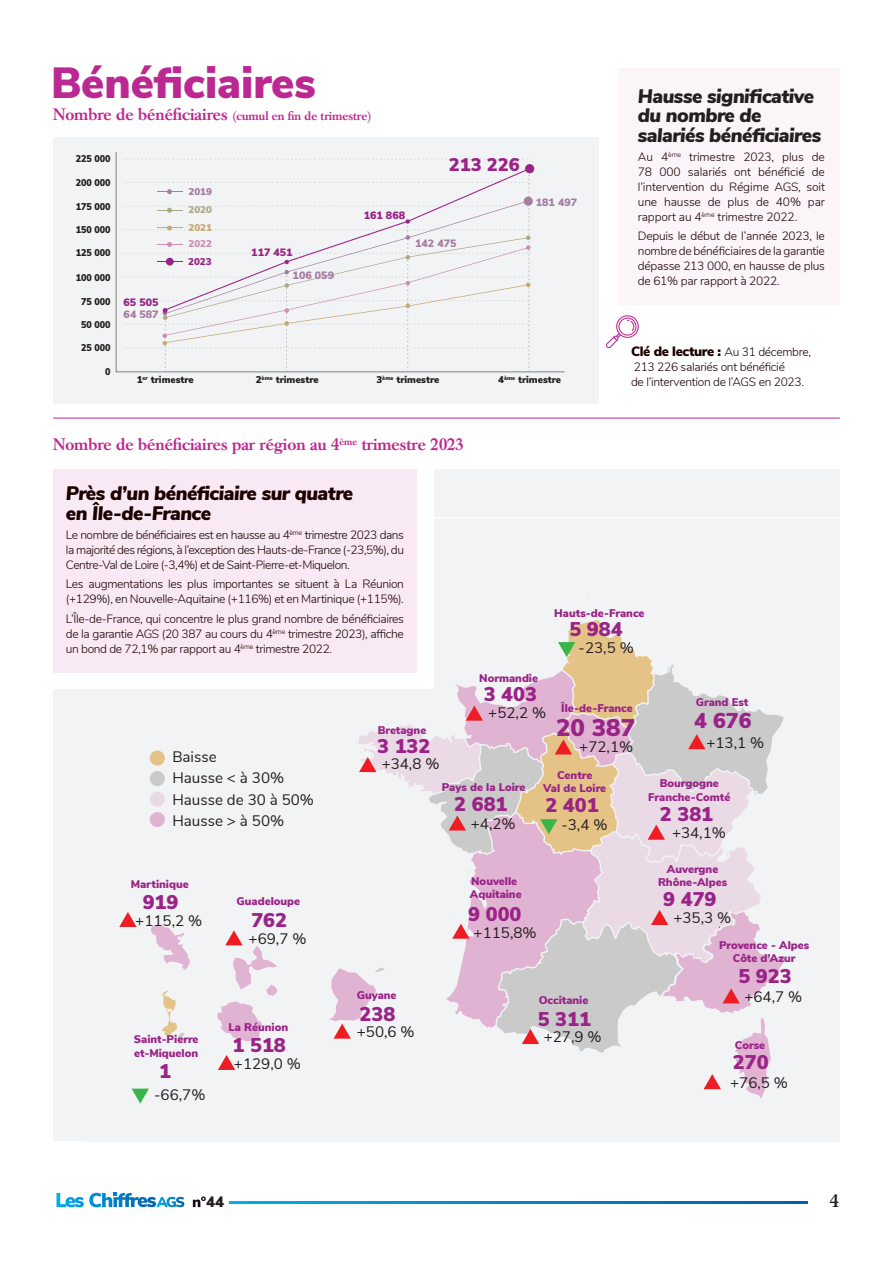
<style>
.page{position:relative;width:893px;height:1263px;background:#fff}
.page>*{position:absolute;margin:0;border:0;box-sizing:border-box;transform-origin:0 0}
.t1{font:900 43.5px "Nunito Sans";color:#bc2891}
.t2{font:900 24px "Nunito Sans";color:#9a2388}
.t3{font:900 21.45px "Nunito Sans";color:#9a2388}
.t4{font:900 19.8px "Nunito Sans";color:#9a2388}
.t5{font:italic 900 19.5px/19.5px "Nunito Sans";letter-spacing:-.025em;color:#231f20}
.t6{font:italic 900 19.5px/19.5px "Nunito Sans";letter-spacing:-.025em;color:#1b0100}
.t7{font:900 18.3px "Nunito Sans";color:#9a2388}
.t8{font:500 18px "Caslon Book BE";color:#231f20}
.t9{font:500 16.5px "Caslon Book BE";color:#bc2891}
.t10{font:15.15px/21.3px "Nunito Sans";color:#231f20}
.t11{font:900 15px "Nunito Sans";color:#231f20}
.t12{font:900 13.5px "Nunito Sans";letter-spacing:-.025em;color:#1b0100}
.t13{font:300 12px/15px "Nunito";letter-spacing:-.03em;color:#1b0100;text-align:justify}
.t14{font:500 12px "Caslon Book BE";color:#bc2891}
.t15{font:900 11.1px/13.4px "Nunito Sans";color:#9a2388;text-align:center}
.t16{font:900 10.65px "Nunito Sans";color:#a77ea3}
.t17{font:900 10.65px "Nunito Sans";color:#9a2388}
.t18{font:900 9.75px "Nunito Sans";color:#231f20;scale:.92 1}
.t19{font:900 9.75px "Nunito Sans";color:#231f20}
.t20{font:900 9.75px/17.9px "Nunito Sans";color:#a77ea3;text-align:justify}
.t21{font:900 9.75px/17.1px "Nunito Sans";color:#ca92b2}
.t22{font:900 5.7px "Nunito Sans";color:#231f20}
.s1{font-size:16.5px}
.s2{color:#aca88a}
.s3{color:#c6aa71}
.s4{color:#9a2388}
.s5{font-size:9.75px}
.s6{font-family:"Nunito";font-weight:300;font-size:12px}
</style>
<div class="page">
<svg style="left:56px;top:1192px;width:128px;height:15px"></svg>
<svg style="left:229px;top:1201px;width:579px;height:2px"></svg>
<svg style="left:193px;top:1196px;width:13px;height:11px"></svg>
<div style="left:53px;top:137px;width:553px;height:267px;background:#f2f3f4"></div>
<svg style="left:115px;top:152px;width:450px;height:221px"></svg>
<div style="left:525px;top:164px;width:9px;height:9px;background:#9a2388;border-radius:50%"></div>
<svg style="left:524px;top:197px;width:9px;height:9px"></svg>
<svg style="left:123px;top:171px;width:408px;height:200px"></svg>
<svg style="left:164px;top:167px;width:367px;height:144px"></svg>
<div style="left:600px;top:123px;width:240px;height:281px;background:#fff"></div>
<div style="left:619px;top:68px;width:221px;height:236px;background:#fbf4f9"></div>
<hr style="left:53px;top:418px;width:787px;height:1px;background:#bc2891">
<svg style="left:606px;top:315px;width:33px;height:33px"></svg>
<div style="left:53px;top:469px;width:787px;height:672px;background:#f2f3f4"></div>
<svg style="left:151px;top:925px;width:39px;height:45px"></svg>
<svg style="left:162px;top:990px;width:22px;height:51px"></svg>
<svg style="left:217px;top:930px;width:61px;height:111px"></svg>
<svg style="left:218px;top:1055px;width:17px;height:15px"></svg>
<svg style="left:119px;top:912px;width:18px;height:15px"></svg>
<svg style="left:329px;top:620px;width:456px;height:478px"></svg>
<svg style="left:132px;top:1088px;width:17px;height:16px"></svg>
<div style="left:150px;top:812px;width:15px;height:15px;background:#e1b3d3;border-radius:50%"></div>
<div style="left:150px;top:791px;width:15px;height:15px;background:#e9dae5;border-radius:50%"></div>
<div style="left:150px;top:771px;width:15px;height:15px;background:#c9cac9;border-radius:50%"></div>
<div style="left:150px;top:750px;width:15px;height:16px;background:#e5c387;border-radius:50%"></div>
<div style="left:39px;top:465px;width:395px;height:224px;background:#fff"></div>
<div style="left:53px;top:469px;width:364px;height:204px;background:#f8e9f4"></div>
<p class="t1" style="left:51px;top:51px;width:266px">Bénéficiaires</p>
<p class="t14" style="left:53px;top:109px;width:320px"><span class="s1">Nombre de bénéficiaires</span> (cumul en fin de trimestre)</p>
<p class="t18" style="left:76px;top:152px;width:40px">225 000</p>
<p class="t18" style="left:76px;top:175px;width:40px">200 000</p>
<p class="t18" style="left:76px;top:199px;width:40px">175 000</p>
<p class="t18" style="left:76px;top:223px;width:40px">150 000</p>
<p class="t18" style="left:76px;top:246px;width:40px">125 000</p>
<p class="t18" style="left:76px;top:270px;width:40px">100 000</p>
<p class="t18" style="left:81px;top:294px;width:34px">75 000</p>
<p class="t18" style="left:81px;top:340px;width:34px">25 000</p>
<p class="t18" style="left:81px;top:317px;width:34px">50 000</p>
<p class="t17" style="left:124px;top:294px;width:37px">65 505</p>
<p class="t16" style="left:124px;top:307px;width:37px">64 587</p>
<p class="t20" style="left:188px;top:182px;width:25px">2019<br><span class="s2">2020<br></span><span class="s3">2021</span></p>
<p class="t21" style="left:188px;top:235px;width:25px">2022<br><span class="s4">2023</span></p>
<p class="t17" style="left:251px;top:244px;width:43px">117 451</p>
<p class="t16" style="left:293px;top:267px;width:43px">106 059</p>
<p class="t7" style="left:449px;top:151px;width:73px">213 226</p>
<p class="t17" style="left:364px;top:208px;width:43px">161 868</p>
<p class="t16" style="left:415px;top:236px;width:43px">142 475</p>
<p class="t16" style="left:536px;top:194px;width:43px">181 497</p>
<p class="t18" style="left:105px;top:365px;width:7px">0</p>
<p class="t19" style="left:256px;top:373px;width:64px">2<sup>ème</sup> trimestre</p>
<p class="t19" style="left:376px;top:373px;width:64px">3<sup>ème</sup> trimestre</p>
<p class="t22" style="left:498px;top:374px;width:19px"><span class="s5">4</span>ème</p>
<p class="t19" style="left:137px;top:373px;width:59px">1<sup>er</sup> trimestre</p>
<p class="t19" style="left:518px;top:373px;width:44px">trimestre</p>
<p class="t9" style="left:53px;top:435px;width:412px">Nombre de bénéficiaires par région au 4<sup>ème</sup> trimestre 2023</p>
<p class="t5" style="left:638px;top:85px;width:185px">Hausse significative du nombre de salariés bénéficiaires</p>
<p class="t13" style="left:638px;top:148px;width:189px">Au 4<sup>ème</sup> trimestre 2023, plus de 78 000 salariés ont bénéficié de l’intervention du Régime AGS, soit une hausse de plus de 40% par rapport au 4<sup>ème</sup> trimestre 2022.</p>
<p class="t13" style="left:638px;top:228px;width:189px">Depuis le début de l’année 2023, le nombre de bénéficiaires de la garantie dépasse 213 000, en hausse de plus de 61% par rapport à 2022.</p>
<p class="t12" style="left:631px;top:342px;width:181px">Clé de lecture : <span class="s6">Au 31 décembre,</span></p>
<p class="t13" style="left:631px;top:359px;width:175px">213 226 salariés ont bénéficié<br>de l’intervention de l’AGS en 2023.</p>
<p class="t6" style="left:66px;top:483px;width:289px">Près d’un bénéficiaire sur quatre en Île-de-France</p>
<p class="t13" style="left:66px;top:527px;width:340px">Le nombre de bénéficiaires est en hausse au 4<sup>ème</sup> trimestre 2023 dans la majorité des régions, à l’exception des Hauts-de-France (-23,5%), du Centre-Val de Loire (-3,4%) et de Saint-Pierre-et-Miquelon.</p>
<p class="t13" style="left:66px;top:576px;width:340px">Les augmentations les plus importantes se situent à La Réunion (+129%), en Nouvelle-Aquitaine (+116%) et en Martinique (+115%).</p>
<p class="t13" style="left:66px;top:610px;width:340px">L’Île-de-France, qui concentre le plus grand nombre de bénéficiaires de la garantie AGS (20 387 au cours du 4<sup>ème</sup> trimestre 2023), affiche un bond de 72,1% par rapport au 4<sup>ème</sup> trimestre 2022.</p>
<p class="t15" style="left:554px;top:606px;width:92px">Hauts-de-France</p>
<h3 class="t4" style="left:569px;top:615px;width:55px">5 984</h3>
<p class="t10" style="left:579px;top:636px;width:57px">-23,5 %</p>
<p class="t10" style="left:172px;top:745px;width:143px">Baisse<br>Hausse &lt; à 30%<br>Hausse de 30 à 50%<br>Hausse &gt; à 50%</p>
<p class="t15" style="left:131px;top:877px;width:60px">Martinique</p>
<h3 class="t4" style="left:143px;top:888px;width:37px">919</h3>
<p class="t10" style="left:135px;top:909px;width:69px">+115,2 %</p>
<p class="t15" style="left:237px;top:894px;width:65px">Guadeloupe</p>
<h3 class="t4" style="left:251px;top:906px;width:37px">762</h3>
<p class="t10" style="left:249px;top:927px;width:59px">+69,7 %</p>
<p class="t15" style="left:479px;top:671px;width:60px">Normandie</p>
<p class="t10" style="left:488px;top:701px;width:59px">+52,2 %</p>
<h3 class="t4" style="left:484px;top:680px;width:55px">3 403</h3>
<p class="t15" style="left:561px;top:701px;width:73px">Île-de-France</p>
<p class="t10" style="left:579px;top:735px;width:55px">+72,1%</p>
<h2 class="t2" style="left:556px;top:710px;width:81px">20 387</h2>
<p class="t15" style="left:378px;top:722px;width:50px">Bretagne</p>
<p class="t10" style="left:382px;top:752px;width:59px">+34,8 %</p>
<h3 class="t4" style="left:377px;top:731px;width:55px">3 132</h3>
<p class="t15" style="left:543px;top:768px;width:64px">Centre<br>Val de Loire</p>
<h3 class="t4" style="left:545px;top:791px;width:55px">2 401</h3>
<p class="t10" style="left:561px;top:813px;width:48px">-3,4 %</p>
<p class="t15" style="left:442px;top:780px;width:85px">Pays de la Loire</p>
<h3 class="t4" style="left:454px;top:790px;width:55px">2 681</h3>
<p class="t10" style="left:471px;top:812px;width:46px">+4,2%</p>
<p class="t15" style="left:470px;top:874px;width:53px;text-align:left">Nouvelle<br>Aquitaine</p>
<h3 class="t4" style="left:468px;top:899px;width:55px">9 000</h3>
<p class="t10" style="left:474px;top:921px;width:65px">+115,8%</p>
<p class="t15" style="left:134px;top:1032px;width:66px;text-align:left">Saint-Pierre et-Miquelon</p>
<h3 class="t4" style="left:159px;top:1056px;width:13px">1</h3>
<p class="t10" style="left:154px;top:1083px;width:53px">-66,7%</p>
<p class="t15" style="left:357px;top:988px;width:41px">Guyane</p>
<h3 class="t4" style="left:360px;top:999px;width:37px">238</h3>
<p class="t15" style="left:229px;top:1020px;width:61px">La Réunion</p>
<p class="t10" style="left:357px;top:1020px;width:59px">+50,6 %</p>
<h3 class="t4" style="left:233px;top:1031px;width:55px">1 518</h3>
<p class="t10" style="left:234px;top:1052px;width:69px">+129,0 %</p>
<p class="t15" style="left:539px;top:993px;width:51px">Occitanie</p>
<h3 class="t4" style="left:538px;top:1005px;width:55px">5 311</h3>
<p class="t10" style="left:544px;top:1025px;width:59px">+27,9 %</p>
<p class="t15" style="left:696px;top:695px;width:54px">Grand Est</p>
<h3 class="t3" style="left:694px;top:705px;width:59px">4 676</h3>
<p class="t10" style="left:706px;top:731px;width:59px">+13,1 %</p>
<p class="t15" style="left:648px;top:776px;width:84px">Bourgogne<br>Franche-Comté</p>
<h3 class="t4" style="left:660px;top:799px;width:55px">2 381</h3>
<p class="t10" style="left:672px;top:821px;width:55px">+34,1%</p>
<p class="t15" style="left:658px;top:862px;width:71px">Auvergne<br>Rhône-Alpes</p>
<h3 class="t4" style="left:663px;top:884px;width:55px">9 479</h3>
<p class="t10" style="left:673px;top:906px;width:59px">+35,3 %</p>
<p class="t15" style="left:719px;top:938px;width:92px">Provence - Alpes<br>Côte d’Azur</p>
<h3 class="t4" style="left:738px;top:962px;width:55px">5 923</h3>
<p class="t10" style="left:744px;top:985px;width:59px">+64,7 %</p>
<p class="t15" style="left:735px;top:1038px;width:32px">Corse</p>
<h3 class="t4" style="left:733px;top:1047px;width:37px">270</h3>
<p class="t10" style="left:730px;top:1071px;width:59px">+76,5 %</p>
<p class="t11" style="left:206px;top:1191px;width:19px">44</p>
<h3 class="t8" style="left:830px;top:1191px;width:10px">4</h3>
</div>
